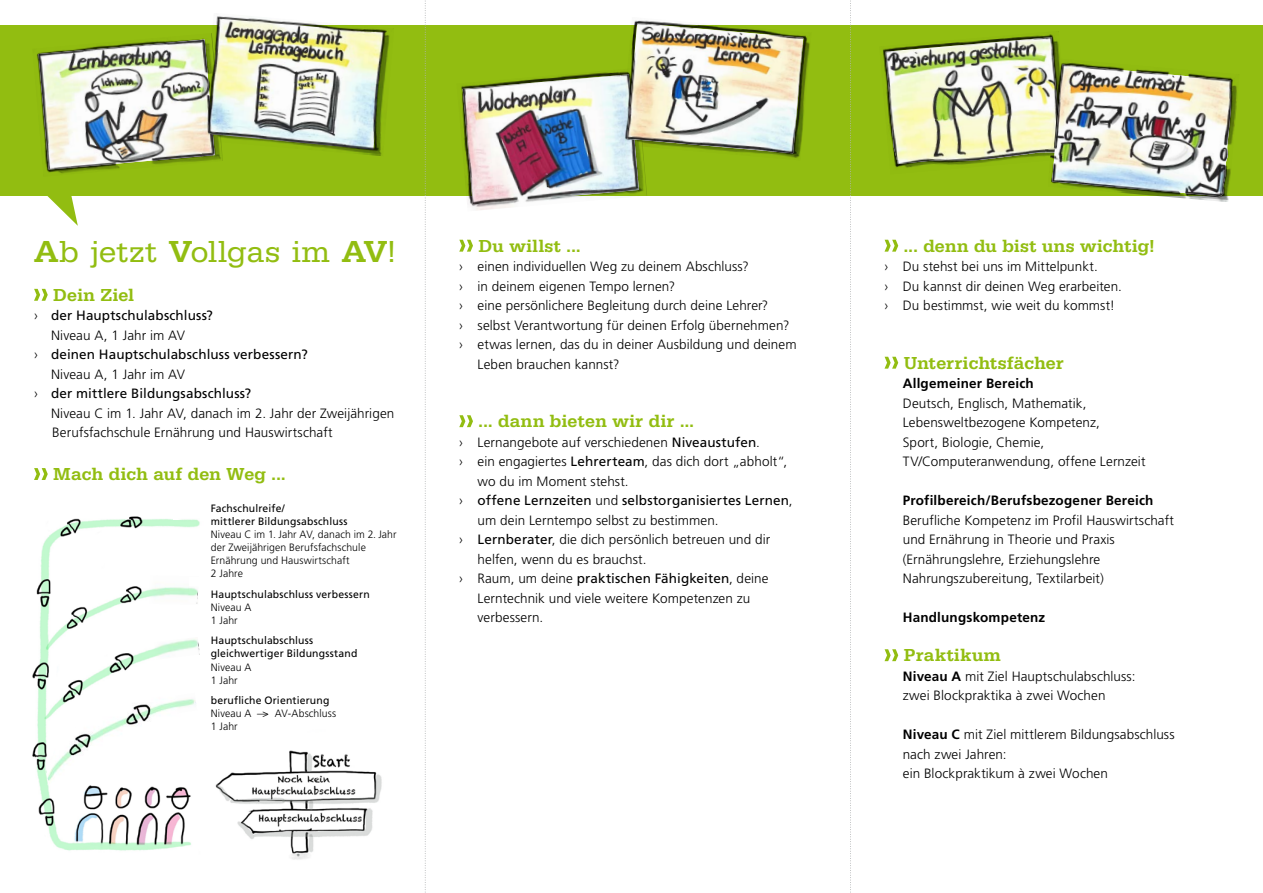
<style>
.page{position:relative;width:1263px;height:893px;background:#fff}
.page>*{position:absolute;margin:0;border:0;box-sizing:border-box;transform-origin:0 0}
.t1{font:31.5px "URW Egyptienne T";letter-spacing:.02em;color:#92bd11}
.t2{font:500 18px "URW Egyptienne T";letter-spacing:.02em;color:#92bd11}
.t3{font:300 13.5px/19.5px "Frutiger";letter-spacing:.005em;color:#000}
.t4{font:13.5px "Frutiger";letter-spacing:.01em;color:#000}
.t5{font:700 13.5px "Frutiger";letter-spacing:.015em;color:#000}
.t6{font:300 10.65px/13px "Frutiger";letter-spacing:.01em;color:#000}
.t7{font:10.65px/13px "Frutiger";letter-spacing:.015em;color:#000}
.s1{font-weight:500}
.s2{font-weight:300}
.s3{font-weight:400}
.s4{font-weight:700}
</style>
<div class="page">
<div style="left:425px;top:26px;width:838px;height:170px;background:#92bd11"></div>
<svg style="left:459px;top:240px;width:14px;height:12px"></svg>
<svg style="left:459px;top:415px;width:14px;height:12px"></svg>
<svg style="left:34px;top:289px;width:14px;height:12px"></svg>
<div style="left:0;top:26px;width:452px;height:170px;background:#92bd11"></div>
<svg style="left:884px;top:240px;width:14px;height:12px"></svg>
<svg style="left:884px;top:357px;width:14px;height:12px"></svg>
<svg style="left:884px;top:649px;width:14px;height:12px"></svg>
<img style="left:32px;top:516px;width:159px;height:335px">
<div style="left:173px;top:501px;width:35px;height:18px;background:#fff"></div>
<img style="left:153px;top:637px;width:47px;height:23px">
<img style="left:148px;top:575px;width:50px;height:30px">
<div style="left:189px;top:578px;width:19px;height:20px;background:#fff"></div>
<img style="left:186px;top:586px;width:12px;height:17px">
<img style="left:177px;top:519px;width:23px;height:12px">
<img style="left:215px;top:750px;width:167px;height:110px">
<svg style="left:425px;top:0;width:1px;height:893px"></svg>
<svg style="left:850px;top:0;width:1px;height:893px"></svg>
<svg style="left:34px;top:468px;width:14px;height:12px"></svg>
<svg style="left:46px;top:681px;width:148px;height:103px"></svg>
<svg style="left:36px;top:38px;width:187px;height:188px"></svg>
<img style="left:39px;top:40px;width:176px;height:130px">
<svg style="left:882px;top:31px;width:355px;height:171px"></svg>
<img style="left:1052px;top:65px;width:179px;height:131px">
<svg style="left:457px;top:20px;width:354px;height:190px"></svg>
<img style="left:627px;top:23px;width:176px;height:130px">
<img style="left:203px;top:16px;width:191px;height:140px">
<img style="left:209px;top:18px;width:175px;height:132px">
<h1 class="t1" style="left:34px;top:234px;width:363px"><span class="s1">A</span>b jetzt <span class="s1">V</span>ollgas im <span class="s1">AV</span>!</h1>
<h2 class="t2" style="left:53px;top:284px;width:82px">Dein Ziel</h2>
<p class="t4" style="left:34px;top:308px;width:181px"><span class="s2">›</span> der Hauptschulabschluss?</p>
<p class="t3" style="left:51px;top:325px;width:135px">Niveau A, 1 Jahr im AV</p>
<p class="t4" style="left:34px;top:347px;width:275px"><span class="s2">›</span> deinen Hauptschulabschluss verbessern?</p>
<p class="t3" style="left:51px;top:364px;width:135px">Niveau A, 1 Jahr im AV</p>
<p class="t4" style="left:34px;top:386px;width:219px"><span class="s2">›</span> der mittlere Bildungsabschluss?</p>
<p class="t3" style="left:51px;top:403px;width:345px">Niveau C im 1. Jahr AV, danach im 2. Jahr der Zweijährigen</p>
<p class="t3" style="left:52px;top:423px;width:282px">Berufsfachschule Ernährung und Hauswirtschaft</p>
<h2 class="t2" style="left:53px;top:463px;width:234px">Mach dich auf den Weg ...</h2>
<p class="t7" style="left:211px;top:502px;width:138px">Fachschulreife/<br>mittlerer Bildungsabschluss</p>
<p class="t6" style="left:211px;top:528px;width:187px">Niveau C im 1. Jahr AV, danach im 2. Jahr der Zweijährigen Berufsfachschule<br>Ernährung und Hauswirtschaft<br>2 Jahre</p>
<p class="t7" style="left:211px;top:587px;width:161px">Hauptschulabschluss verbessern</p>
<p class="t6" style="left:211px;top:601px;width:42px">Niveau A<br>1 Jahr</p>
<p class="t7" style="left:211px;top:634px;width:148px">Hauptschulabschluss gleichwertiger Bildungsstand</p>
<p class="t6" style="left:211px;top:660px;width:42px">Niveau A<br>1 Jahr</p>
<p class="t7" style="left:211px;top:694px;width:120px">berufliche Orientierung</p>
<p class="t6" style="left:211px;top:707px;width:127px">Niveau A –&gt; AV-Abschluss<br>1 Jahr</p>
<h2 class="t2" style="left:478px;top:235px;width:104px">Du willst ...</h2>
<p class="t3" style="left:459px;top:257px;width:291px">› einen individuellen Weg zu deinem Abschluss?</p>
<p class="t3" style="left:459px;top:276px;width:217px">› in deinem eigenen Tempo lernen?</p>
<p class="t3" style="left:459px;top:296px;width:310px">› eine persönlichere Begleitung durch deine Lehrer?</p>
<p class="t3" style="left:459px;top:315px;width:332px">› selbst Verantwortung für deinen Erfolg übernehmen?</p>
<p class="t3" style="left:459px;top:335px;width:339px">› etwas lernen, das du in deiner Ausbildung und deinem</p>
<p class="t3" style="left:477px;top:354px;width:144px">Leben brauchen kannst?</p>
<h2 class="t2" style="left:478px;top:411px;width:217px">... dann bieten wir dir ...</h2>
<p class="t3" style="left:459px;top:432px;width:302px">› Lernangebote auf verschiedenen <span class="s3">Niveaustufen</span>.</p>
<p class="t3" style="left:459px;top:452px;width:330px">› ein engagiertes <span class="s3">Lehrerteam</span>, das dich dort „abholt“,</p>
<p class="t3" style="left:477px;top:471px;width:153px">wo du im Moment stehst.</p>
<p class="t4" style="left:459px;top:492px;width:335px"><span class="s2">›</span> offene Lernzeiten <span class="s2">und</span> selbstorganisiertes Lernen<span class="s2">,</span></p>
<p class="t3" style="left:477px;top:510px;width:243px">um dein Lerntempo selbst zu bestimmen.</p>
<p class="t3" style="left:459px;top:530px;width:313px">› <span class="s3">Lernberater</span>, die dich persönlich betreuen und dir</p>
<p class="t3" style="left:477px;top:549px;width:170px">helfen, wenn du es brauchst.</p>
<p class="t4" style="left:459px;top:570px;width:311px"><span class="s2">› Raum, um deine</span> praktischen Fähigkeiten<span class="s2">, deine</span></p>
<p class="t3" style="left:477px;top:588px;width:274px">Lerntechnik und viele weitere Kompetenzen zu</p>
<p class="t3" style="left:477px;top:608px;width:67px">verbessern.</p>
<h2 class="t2" style="left:904px;top:235px;width:252px">... denn du bist uns wichtig!</h2>
<p class="t3" style="left:884px;top:257px;width:239px">› Du stehst bei uns im Mittelpunkt.<br>› Du kannst dir deinen Weg erarbeiten. › Du bestimmst, wie weit du kommst!</p>
<h2 class="t2" style="left:904px;top:352px;width:161px">Unterrichtsfächer</h2>
<p class="t5" style="left:903px;top:375px;width:133px">Allgemeiner Bereich</p>
<p class="t3" style="left:903px;top:393px;width:244px">Deutsch, Englisch, Mathematik, Lebensweltbezogene Kompetenz,<br>Sport, Biologie, Chemie, TV/Computeranwendung, offene Lernzeit</p>
<p class="t5" style="left:903px;top:492px;width:252px">Profilbereich/Berufsbezogener Bereich</p>
<p class="t3" style="left:903px;top:510px;width:273px">Berufliche Kompetenz im Profil Hauswirtschaft und Ernährung in Theorie und Praxis (Ernährungslehre, Erziehungslehre Nahrungszubereitung, Textilarbeit)</p>
<p class="t5" style="left:903px;top:609px;width:144px">Handlungskompetenz</p>
<h2 class="t2" style="left:904px;top:645px;width:98px">Praktikum</h2>
<p class="t3" style="left:903px;top:666px;width:234px"><span class="s4">Niveau A</span> mit Ziel Hauptschulabschluss: zwei Blockpraktika à zwei Wochen</p>
<p class="t3" style="left:903px;top:725px;width:273px"><span class="s4">Niveau C</span> mit Ziel mittlerem Bildungsabschluss nach zwei Jahren:<br>ein Blockpraktikum à zwei Wochen</p>
</div>
